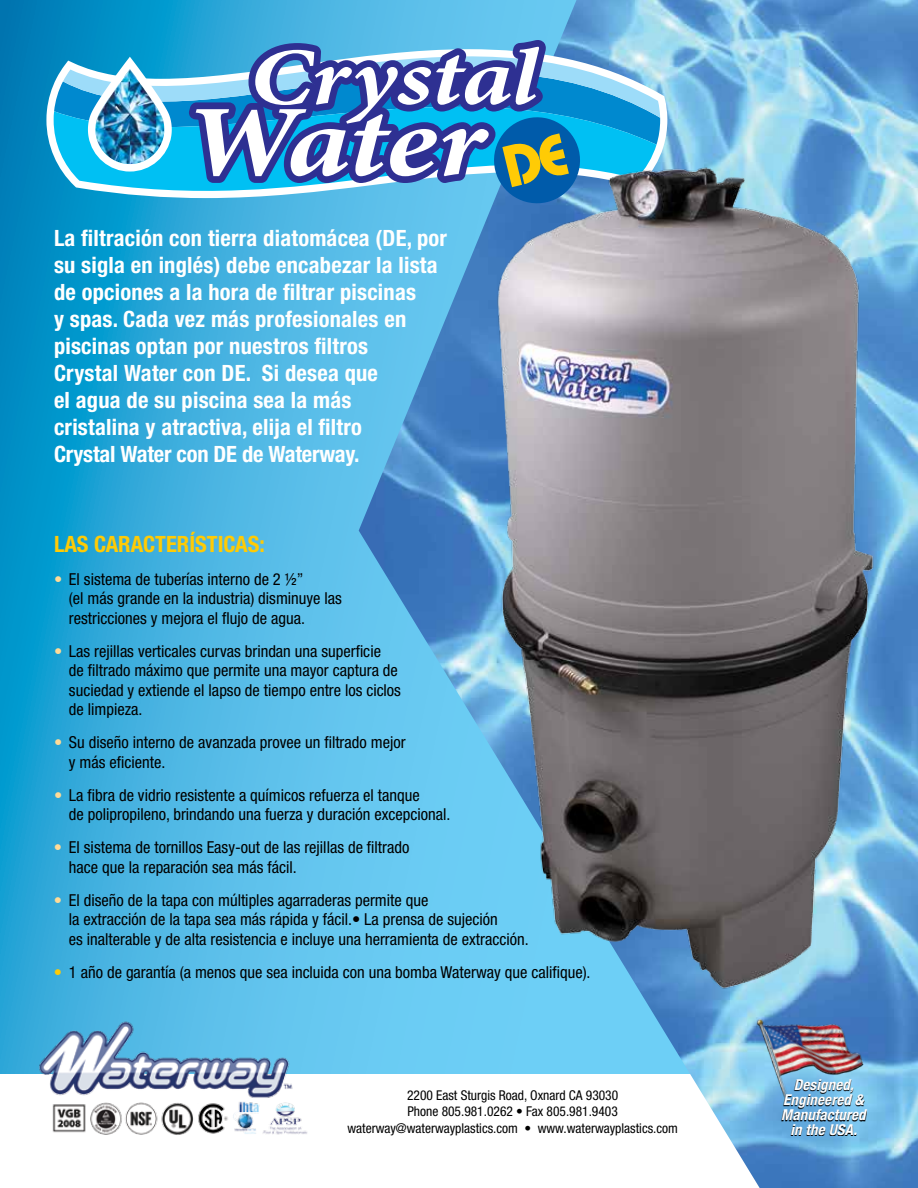
<style>
.page{position:relative;width:918px;height:1188px;background:#fff}
.page>*{position:absolute;margin:0;border:0;box-sizing:border-box;transform-origin:0 0}
.t1{font:700 condensed 22.5px/27px "Helvetica Neue";letter-spacing:.01em;color:#fff}
.t2{font:700 condensed 22.5px "Helvetica Neue";color:#ffcb05}
.t3{font:condensed 16.5px/19.5px "Helvetica Neue";color:#000}
.t4{font:italic 700 condensed 15px/15px "Helvetica Neue";letter-spacing:.01em;color:#fff;text-align:center}
.t5{font:condensed 13.5px/16.5px "Helvetica Neue";color:#000;text-align:center}
.s1{font-weight:500;color:#ffdb97}
.s2{color:#ffcb05}
</style>
<div class="page">
<svg style="left:0;top:0;width:359px;height:1074px;background:#3caedd"></svg>
<img style="left:359px;top:0;width:559px;height:1188px">
<svg style="left:54px;top:52px;width:344px;height:167px;background:#34b5e1"></svg>
<svg style="left:63px;top:0;width:597px;height:153px;background:#49b3df"></svg>
<svg style="left:189px;top:40px;width:357px;height:143px;background:#42aadd"></svg>
<img style="left:88px;top:57px;width:84px;height:115px">
<svg style="left:196px;top:47px;width:388px;height:161px"></svg>
<img style="left:398px;top:108px;width:520px;height:955px">
<img style="left:52px;top:1101px;width:256px;height:34px">
<img style="left:34px;top:1017px;width:262px;height:81px">
<svg style="left:758px;top:1106px;width:109px;height:30px;background:#4f85ab"></svg>
<img style="left:749px;top:990px;width:127px;height:116px">
<p class="t1" style="left:54px;top:224px;width:395px">La filtración con tierra diatomácea (DE, por su sigla en inglés) debe encabezar la lista de opciones a la hora de filtrar piscinas<br>y spas. Cada vez más profesionales en piscinas optan por nuestros filtros<br>Crystal Water con DE. Si desea que<br>el agua de su piscina sea la más<br>cristalina y atractiva, elija el filtro<br>Crystal Water con DE de Waterway.</p>
<h1 class="t2" style="left:54px;top:530px;width:212px">LAS CARACTERÍSTICAS:</h1>
<p class="t3" style="left:69px;top:569px;width:274px;text-indent:-15px"><span class="s1">•</span> El sistema de tuberías interno de 2 ½”<br>(el más grande en la industria) disminuye las restricciones y mejora el flujo de agua.</p>
<p class="t3" style="left:69px;top:641px;width:334px;text-indent:-15px"><span class="s1">•</span> Las rejillas verticales curvas brindan una superficie<br>de filtrado máximo que permite una mayor captura de suciedad y extiende el lapso de tiempo entre los ciclos de limpieza.</p>
<p class="t3" style="left:69px;top:733px;width:338px;text-indent:-15px"><span class="s1">•</span> Su diseño interno de avanzada provee un filtrado mejor y más eficiente.</p>
<p class="t3" style="left:69px;top:785px;width:383px;text-indent:-15px"><span class="s1">•</span> La fibra de vidrio resistente a químicos refuerza el tanque<br>de polipropileno, brindando una fuerza y duración excepcional.</p>
<p class="t3" style="left:69px;top:838px;width:342px;text-indent:-15px"><span class="s1">•</span> El sistema de tornillos Easy-out de las rejillas de filtrado hace que la reparación sea más fácil.</p>
<p class="t3" style="left:69px;top:890px;width:461px;text-indent:-15px"><span class="s1">•</span> El diseño de la tapa con múltiples agarraderas permite que<br>la extracción de la tapa sea más rápida y fácil.• La prensa de sujeción<br>es inalterable y de alta resistencia e incluye una herramienta de extracción.</p>
<p class="t3" style="left:54px;top:962px;width:538px"><span class="s2">•</span> 1 año de garantía (a menos que sea incluida con una bomba Waterway que califique).</p>
<p class="t5" style="left:347px;top:1087px;width:332px">2200 East Sturgis Road, Oxnard CA 93030<br>Phone 805.981.0262 • Fax 805.981.9403 waterway@waterwayplastics.com • www.waterwayplastics.com</p>
<p class="t4" style="left:781px;top:1076px;width:86px">Designed,<br>Engineered &amp;<br>Manufactured in the USA.</p>
</div>
